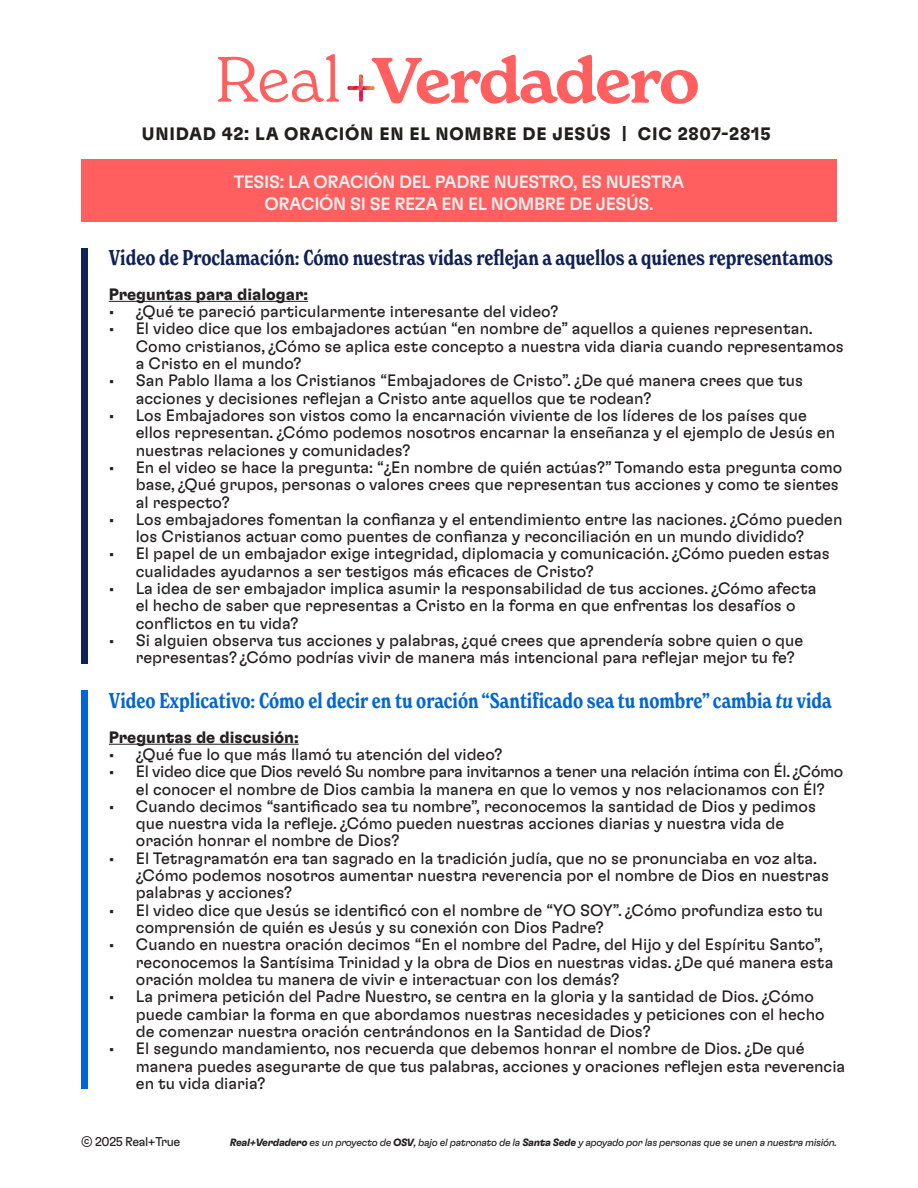
<style>
.page{position:relative;width:918px;height:1188px;background:#fff}
.page>*{position:absolute;margin:0;border:0;box-sizing:border-box;transform-origin:0 0}
.t1{font:600 62.7px "New Spirit";letter-spacing:-.03em;color:#ff5f5f}
.t2{font:600 condensed 21px "New Spirit";color:#0f2157}
.t3{font:600 condensed 21px "New Spirit";color:#0066d4}
.t4{font:500 18px/22.4px "GT Flexa";letter-spacing:-.02em;color:#f1f0ef;text-align:center}
.t5{font:700 18px "GT Flexa";letter-spacing:.04em;color:#22201f}
.t6{font:16.5px/17.2px "GT Flexa";color:#231f20}
.t7{font:16.5px/17.2px "GT Flexa";letter-spacing:-.02em;color:#231f20;text-align:center}
.t8{font:700 16.5px "GT Flexa";color:#231f20}
.t9{font:12.75px "GT Flexa";letter-spacing:-.03em;color:#231f20}
.t10{font:italic 10.5px "GT Flexa";letter-spacing:-.03em;color:#231f20}
.s1{font-style:italic}
.s2{font-weight:700}
</style>
<div class="page">
<svg style="left:218px;top:54px;width:157px;height:49px"></svg>
<img style="left:348px;top:75px;width:26px;height:27px">
<div style="left:81px;top:159px;width:756px;height:63px;background:#ff5f5f"></div>
<div style="left:81px;top:248px;width:6px;height:415px;background:#0f2157"></div>
<hr style="left:109px;top:301px;width:199px;height:1px;background:#231f20">
<div style="left:81px;top:690px;width:6px;height:399px;background:#0066d4"></div>
<hr style="left:109px;top:744px;width:190px;height:1px;background:#231f20">
<p class="t1" style="left:372px;top:42px;width:329px">Verdadero</p>
<p class="t5" style="left:142px;top:123px;width:630px">UNIDAD 42: LA ORACIÓN EN EL NOMBRE DE JESÚS | CIC 2807-2815</p>
<p class="t4" style="left:234px;top:170px;width:452px">TESIS: LA ORACIÓN DEL PADRE NUESTRO, ES NUESTRA<br>ORACIÓN SI SE REZA EN EL NOMBRE DE JESÚS.</p>
<p class="t2" style="left:109px;top:245px;width:726px">Video de Proclamación: Cómo nuestras vidas reflejan a aquellos a quienes representamos</p>
<p class="t8" style="left:109px;top:284px;width:201px">Preguntas para dialogar:</p>
<p class="t6" style="left:109px;top:302px;width:451px">• ¿Qué te pareció particularmente interesante del video?</p>
<p class="t6" style="left:136px;top:319px;width:710px;text-indent:-27px">• El video dice que los embajadores actúan “en nombre de” aquellos a quienes representan.<br>Como cristianos, ¿Cómo se aplica este concepto a nuestra vida diaria cuando representamos a Cristo en el mundo?</p>
<p class="t6" style="left:136px;top:371px;width:669px;text-indent:-27px">• San Pablo llama a los Cristianos “Embajadores de Cristo”. ¿De qué manera crees que tus acciones y decisiones reflejan a Cristo ante aquellos que te rodean?</p>
<p class="t6" style="left:136px;top:406px;width:701px;text-indent:-27px">• Los Embajadores son vistos como la encarnación viviente de los líderes de los países que ellos representan. ¿Cómo podemos nosotros encarnar la enseñanza y el ejemplo de Jesús en nuestras relaciones y comunidades?</p>
<p class="t6" style="left:136px;top:458px;width:708px;text-indent:-27px">• En el video se hace la pregunta: “¿En nombre de quién actúas?” Tomando esta pregunta como base, ¿Qué grupos, personas o valores crees que representan tus acciones y como te sientes al respecto?</p>
<p class="t6" style="left:136px;top:510px;width:708px;text-indent:-27px">• Los embajadores fomentan la confianza y el entendimiento entre las naciones. ¿Cómo pueden los Cristianos actuar como puentes de confianza y reconciliación en un mundo dividido?</p>
<p class="t6" style="left:136px;top:544px;width:696px;text-indent:-27px">• El papel de un embajador exige integridad, diplomacia y comunicación. ¿Cómo pueden estas cualidades ayudarnos a ser testigos más eficaces de Cristo?</p>
<p class="t6" style="left:136px;top:579px;width:682px;text-indent:-27px">• La idea de ser embajador implica asumir la responsabilidad de tus acciones. ¿Cómo afecta el hecho de saber que representas a Cristo en la forma en que enfrentas los desafíos o conflictos en tu vida?</p>
<p class="t6" style="left:136px;top:631px;width:669px;text-indent:-27px">• Si alguien observa tus acciones y palabras, ¿qué crees que aprendería sobre quien o que representas? ¿Cómo podrías vivir de manera más intencional para reflejar mejor tu fe?</p>
<p class="t3" style="left:109px;top:688px;width:724px">Video Explicativo: Cómo el decir en tu oración “Santificado sea tu nombre” cambia <span class="s1">tu</span> vida</p>
<p class="t8" style="left:109px;top:727px;width:191px">Preguntas de discusión:</p>
<p class="t6" style="left:109px;top:745px;width:395px">• ¿Qué fue lo que más llamó tu atención del video?</p>
<p class="t7" style="left:109px;top:762px;width:736px">• El video dice que Dios reveló Su nombre para invitarnos a tener una relación íntima con Él. ¿Cómo el conocer el nombre de Dios cambia la manera en que lo vemos y nos relacionamos con Él?</p>
<p class="t6" style="left:136px;top:797px;width:682px;text-indent:-27px">• Cuando decimos “santificado sea tu nombre”, reconocemos la santidad de Dios y pedimos que nuestra vida la refleje. ¿Cómo pueden nuestras acciones diarias y nuestra vida de oración honrar el nombre de Dios?</p>
<p class="t6" style="left:136px;top:849px;width:695px;text-indent:-27px">• El Tetragramatón era tan sagrado en la tradición judía, que no se pronunciaba en voz alta. ¿Cómo podemos nosotros aumentar nuestra reverencia por el nombre de Dios en nuestras palabras y acciones?</p>
<p class="t6" style="left:136px;top:901px;width:689px;text-indent:-27px">• El video dice que Jesús se identificó con el nombre de “YO SOY”. ¿Cómo profundiza esto tu comprensión de quién es Jesús y su conexión con Dios Padre?</p>
<p class="t6" style="left:136px;top:935px;width:699px;text-indent:-27px">• Cuando en nuestra oración decimos “En el nombre del Padre, del Hijo y del Espíritu Santo”, reconocemos la Santísima Trinidad y la obra de Dios en nuestras vidas. ¿De qué manera esta oración moldea tu manera de vivir e interactuar con los demás?</p>
<p class="t6" style="left:136px;top:987px;width:690px;text-indent:-27px">• La primera petición del Padre Nuestro, se centra en la gloria y la santidad de Dios. ¿Cómo puede cambiar la forma en que abordamos nuestras necesidades y peticiones con el hecho de comenzar nuestra oración centrándonos en la Santidad de Dios?</p>
<p class="t6" style="left:136px;top:1039px;width:711px;text-indent:-27px">• El segundo mandamiento, nos recuerda que debemos honrar el nombre de Dios. ¿De qué manera puedes asegurarte de que tus palabras, acciones y oraciones reflejen esta reverencia en tu vida diaria?</p>
<p class="t9" style="left:81px;top:1134px;width:101px">© 2025 Real+True</p>
<p class="t10" style="left:230px;top:1136px;width:609px"><span class="s2">Real+Verdadero</span> es un proyecto de <span class="s2">OSV</span>, bajo el patronato de la <span class="s2">Santa Sede</span> y apoyado por las personas que se unen a nuestra misión.</p>
</div>
